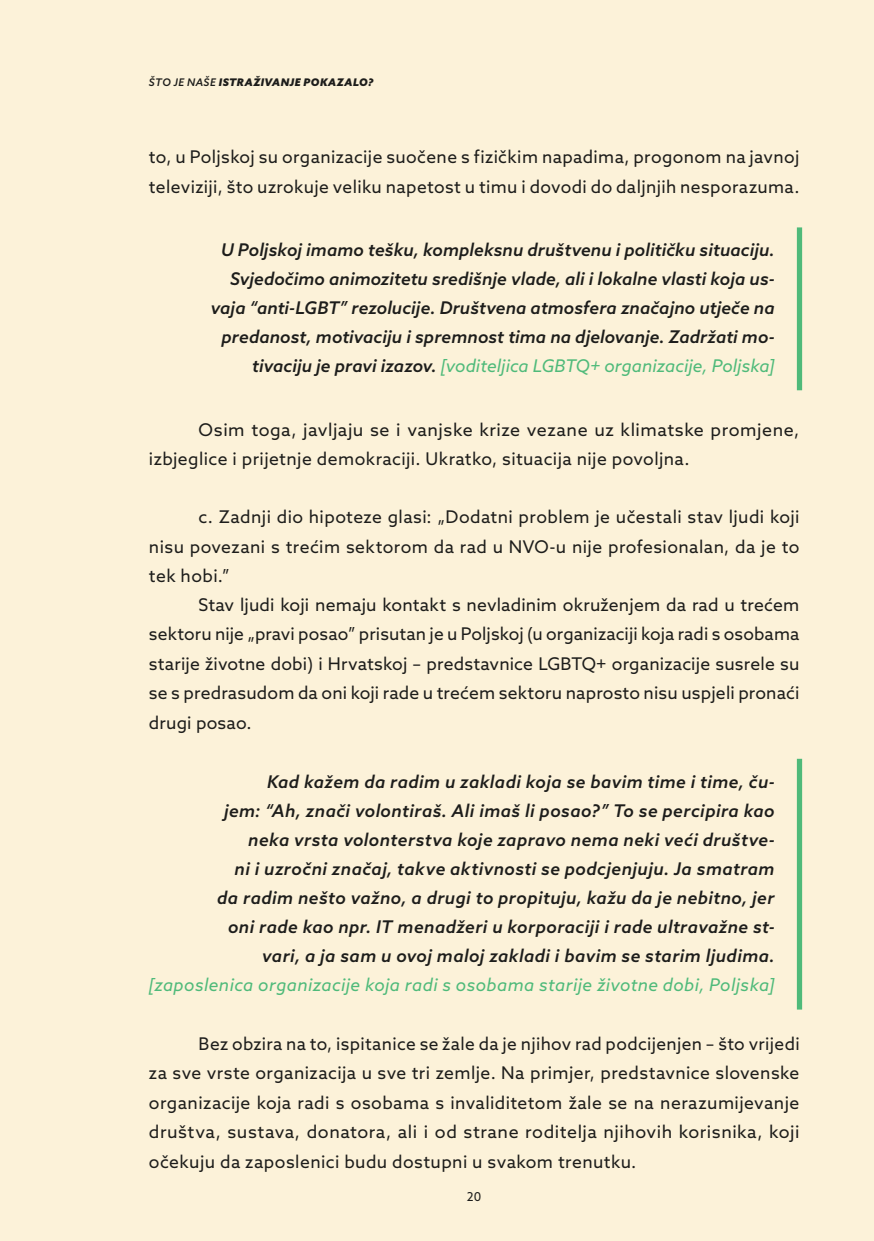
<style>
.page{position:relative;width:874px;height:1241px;background:#fff}
.page>*{position:absolute;margin:0;border:0;box-sizing:border-box;transform-origin:0 0}
.t1{font:17.5px/29.4px "Azo Sans";letter-spacing:.02em;color:#1d1d1b;text-align:justify}
.quote{font:italic 500 17.5px/29.1px "Azo Sans";letter-spacing:.02em;color:#1d1d1b;text-align:right}
.t2{font:12.25px "Azo Sans";color:#1d1d1b}
.navigation_top{font:italic 900 10.5px "Azo Sans";letter-spacing:.05em;color:#1d1d1b}
.s1{font-weight:500}
.s2{font-weight:400;color:#4fba7a}
</style>
<div class="page">
<div style="left:0;top:0;width:873px;height:1240px;background:#fcf2d9"></div>
<div style="left:796px;top:227px;width:5px;height:163px;background:#4fba7a"></div>
<div style="left:796px;top:758px;width:5px;height:251px;background:#4fba7a"></div>
<p class="navigation_top" style="left:149px;top:75px;width:226px"><span class="s1">ŠTO JE NAŠE</span> ISTRAŽIVANJE POKAZALO?</p>
<p class="t1" style="left:149px;top:141px;width:651px">to, u Poljskoj su organizacije suočene s fizičkim napadima, progonom na javnoj televiziji, što uzrokuje veliku napetost u timu i dovodi do daljnjih nesporazuma.</p>
<p class="quote" style="left:211px;top:235px;width:565px">U Poljskoj imamo tešku, kompleksnu društvenu i političku situaciju.<br>Svjedočimo animozitetu središnje vlade, ali i lokalne vlasti koja us&shy;vaja “anti-LGBT” rezolucije. Društvena atmosfera značajno utječe na predanost, motivaciju i spremnost tima na djelovanje. Zadržati mo&shy;tivaciju je pravi izazov. <span class="s2">[voditeljica LGBTQ+ organizacije, Poljska]</span></p>
<p class="t1" style="left:149px;top:414px;width:651px;text-indent:50px">Osim toga, javljaju se i vanjske krize vezane uz klimatske promjene, izbjeglice i prijetnje demokraciji. Ukratko, situacija nije povoljna.</p>
<p class="t1" style="left:149px;top:502px;width:651px;text-indent:50px">c. Zadnji dio hipoteze glasi: „Dodatni problem je učestali stav ljudi koji nisu povezani s trećim sektorom da rad u NVO-u nije profesionalan, da je to tek hobi.”</p>
<p class="t1" style="left:149px;top:590px;width:651px;text-indent:50px">Stav ljudi koji nemaju kontakt s nevladinim okruženjem da rad u trećem sektoru nije „pravi posao” prisutan je u Poljskoj (u organizaciji koja radi s osobama starije životne dobi) i Hrvatskoj – predstavnice LGBTQ+ organizacije susrele su se s predrasudom da oni koji rade u trećem sektoru naprosto nisu uspjeli pronaći drugi posao.</p>
<p class="quote" style="left:149px;top:766px;width:627px">Kad kažem da radim u zakladi koja se bavim time i time, ču-<br>jem: “Ah, znači volontiraš. Ali imaš li posao?” To se percipira kao<br>neka vrsta volonterstva koje zapravo nema neki veći društve-<br>ni i uzročni značaj, takve aktivnosti se podcjenjuju. Ja smatram<br>da radim nešto važno, a drugi to propituju, kažu da je nebitno, jer<br>oni rade kao npr. IT menadžeri u korporaciji i rade ultravažne st-<br>vari, a ja sam u ovoj maloj zakladi i bavim se starim ljudima.<br><span class="s2">[zaposlenica organizacije koja radi s osobama starije životne dobi, Poljska]</span></p>
<p class="t1" style="left:149px;top:1028px;width:651px;text-indent:50px">Bez obzira na to, ispitanice se žale da je njihov rad podcijenjen – što vrijedi za sve vrste organizacija u sve tri zemlje. Na primjer, predstavnice slovenske organizacije koja radi s osobama s invaliditetom žale se na nerazumijevanje društva, sustava, donatora, ali i od strane roditelja njihovih korisnika, koji očekuju da zaposlenici budu dostupni u svakom trenutku.</p>
<p class="t2" style="left:466px;top:1188px;width:16px">20</p>
</div>
